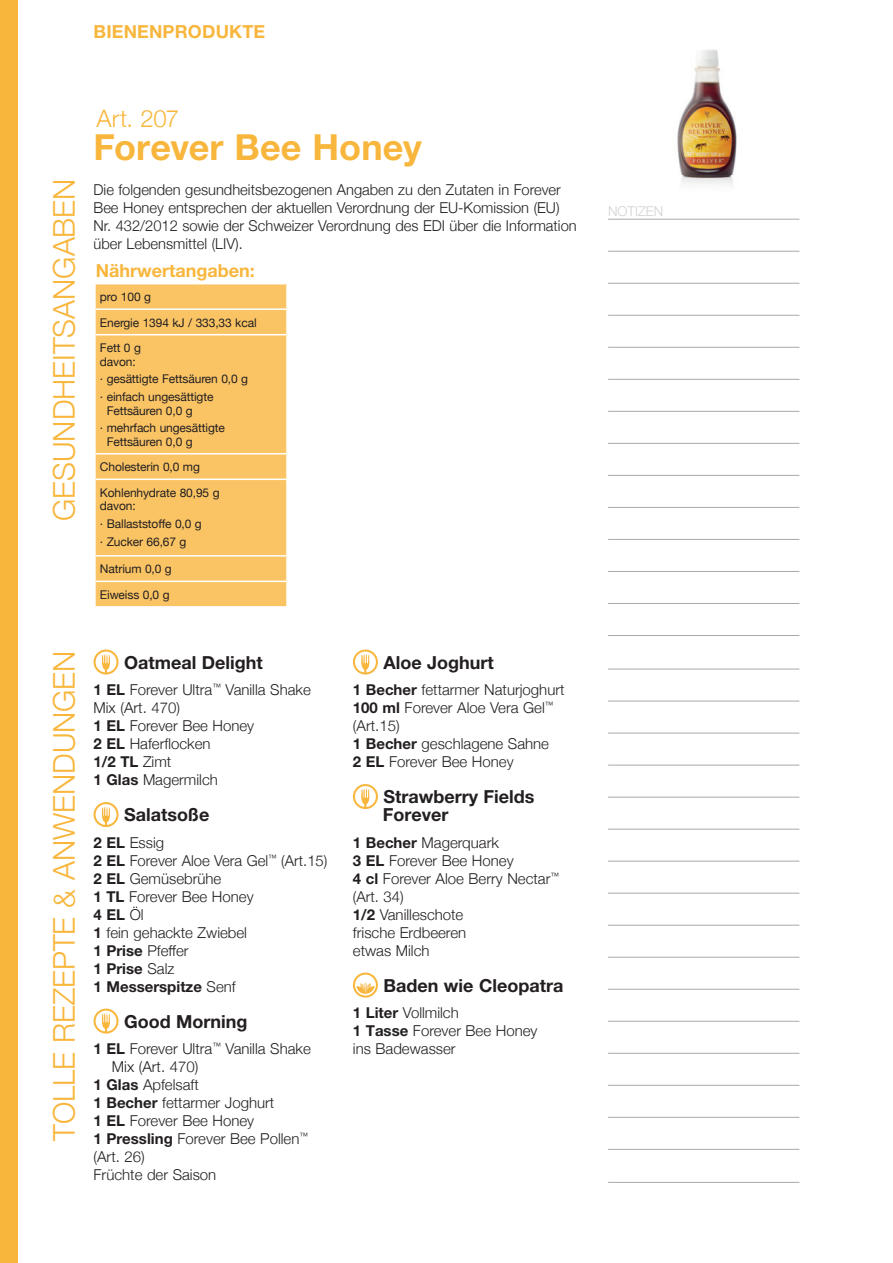
<style>
.page{position:relative;width:893px;height:1263px;background:#fff}
.page>*{position:absolute;margin:0;border:0;box-sizing:border-box;transform-origin:0 0}
.t1{font:700 36px "Helvetica Neue LT Pro";color:#f8b63c}
.t2{font:300 30px "Helvetica Neue";color:#f8b63c}
.t3{font:300 24px "Helvetica Neue";letter-spacing:-.005em;color:#f8b63c}
.t4{font:700 18px/18px "Helvetica Neue LT Pro";color:#231f20}
.t5{font:700 18px "Helvetica Neue LT Pro";color:#f8b63c}
.t6{font:300 15px/18px "Helvetica Neue";color:#231f20}
.t7{font:700 15px/18px "Helvetica Neue LT Pro";color:#231f20}
.t8{font:300 13.5px "Helvetica Neue";color:#d1d2d4}
.t9{font:12px/17.7px "Helvetica Neue";letter-spacing:-.01em;color:#231f20}
.s1{font-family:"Helvetica Neue LT Pro";font-weight:700}
.s2{font-family:"Helvetica Neue";font-weight:300}
</style>
<div class="page">
<hr style="left:608px;top:219px;width:191px;height:1px;background:#a8a9ad">
<hr style="left:608px;top:251px;width:191px;height:1px;background:#a8a9ad">
<hr style="left:608px;top:283px;width:191px;height:1px;background:#a8a9ad">
<hr style="left:608px;top:315px;width:191px;height:1px;background:#a8a9ad">
<hr style="left:608px;top:347px;width:191px;height:1px;background:#a8a9ad">
<hr style="left:608px;top:379px;width:191px;height:1px;background:#a8a9ad">
<hr style="left:608px;top:411px;width:191px;height:1px;background:#a8a9ad">
<hr style="left:608px;top:443px;width:191px;height:1px;background:#a8a9ad">
<hr style="left:608px;top:475px;width:191px;height:1px;background:#a8a9ad">
<hr style="left:608px;top:507px;width:191px;height:1px;background:#a8a9ad">
<hr style="left:608px;top:539px;width:191px;height:1px;background:#a8a9ad">
<hr style="left:608px;top:571px;width:191px;height:1px;background:#a8a9ad">
<hr style="left:608px;top:603px;width:191px;height:1px;background:#a8a9ad">
<hr style="left:608px;top:635px;width:191px;height:1px;background:#a8a9ad">
<hr style="left:608px;top:669px;width:191px;height:1px;background:#a8a9ad">
<hr style="left:608px;top:701px;width:191px;height:1px;background:#a8a9ad">
<hr style="left:608px;top:733px;width:191px;height:1px;background:#a8a9ad">
<hr style="left:608px;top:765px;width:191px;height:1px;background:#a8a9ad">
<hr style="left:608px;top:797px;width:191px;height:1px;background:#a8a9ad">
<hr style="left:608px;top:829px;width:191px;height:1px;background:#a8a9ad">
<hr style="left:608px;top:861px;width:191px;height:1px;background:#a8a9ad">
<hr style="left:608px;top:893px;width:191px;height:1px;background:#a8a9ad">
<hr style="left:608px;top:925px;width:191px;height:1px;background:#a8a9ad">
<hr style="left:608px;top:957px;width:191px;height:1px;background:#a8a9ad">
<hr style="left:608px;top:989px;width:191px;height:1px;background:#a8a9ad">
<hr style="left:608px;top:1021px;width:191px;height:1px;background:#a8a9ad">
<hr style="left:608px;top:1053px;width:191px;height:1px;background:#a8a9ad">
<hr style="left:608px;top:1085px;width:191px;height:1px;background:#a8a9ad">
<hr style="left:608px;top:1117px;width:191px;height:1px;background:#a8a9ad">
<hr style="left:608px;top:1149px;width:191px;height:1px;background:#a8a9ad">
<hr style="left:608px;top:1182px;width:191px;height:1px;background:#a8a9ad">
<div style="left:0;top:0;width:17px;height:1263px;background:#f8b63c"></div>
<img style="left:677px;top:49px;width:60px;height:127px">
<img style="left:681px;top:176px;width:52px;height:9px">
<div style="left:96px;top:284px;width:190px;height:322px;background:#fac465"></div>
<hr style="left:96px;top:308px;width:192px;height:2px;background:#fff">
<hr style="left:96px;top:334px;width:192px;height:1px;background:#fff">
<hr style="left:96px;top:453px;width:192px;height:1px;background:#fff">
<hr style="left:96px;top:478px;width:192px;height:2px;background:#fff">
<hr style="left:96px;top:555px;width:192px;height:2px;background:#fff">
<hr style="left:96px;top:581px;width:192px;height:1px;background:#fff">
<svg style="left:102px;top:655px;width:8px;height:16px"></svg>
<div style="left:94px;top:649px;width:25px;height:25px;border:2px solid #f8b63c;border-radius:50%"></div>
<svg style="left:102px;top:807px;width:8px;height:17px"></svg>
<div style="left:94px;top:802px;width:25px;height:25px;border:2px solid #f8b63c;border-radius:50%"></div>
<svg style="left:102px;top:1014px;width:8px;height:16px"></svg>
<div style="left:94px;top:1008px;width:25px;height:25px;border:2px solid #f8b63c;border-radius:50%"></div>
<svg style="left:361px;top:655px;width:8px;height:16px"></svg>
<div style="left:353px;top:649px;width:25px;height:25px;border:2px solid #f8b63c;border-radius:50%"></div>
<svg style="left:361px;top:789px;width:8px;height:17px"></svg>
<div style="left:353px;top:784px;width:25px;height:25px;border:2px solid #f8b63c;border-radius:50%"></div>
<div style="left:353px;top:972px;width:25px;height:25px;border:2px solid #f8b63c;border-radius:50%"></div>
<svg style="left:356px;top:982px;width:19px;height:12px"></svg>
<p class="t5" style="left:94px;top:21px;width:173px">BIENENPRODUKTE</p>
<h2 class="t2" style="left:40px;top:521px;width:344px;rotate:-90deg">GESUNDHEITSANGABEN</h2>
<h3 class="t3" style="left:97px;top:99px;width:84px">Art. 207</h3>
<h1 class="t1" style="left:94px;top:125px;width:330px">Forever Bee Honey</h1>
<p class="t6" style="left:94px;top:180px;width:485px">Die folgenden gesundheitsbezogenen Angaben zu den Zutaten in Forever Bee Honey entsprechen der aktuellen Verordnung der EU-Komission (EU)<br>Nr. 432/2012 sowie der Schweizer Verordnung des EDI über die Information über Lebensmittel (LIV).</p>
<p class="t5" style="left:96px;top:259px;width:161px">Nährwertangaben:</p>
<p class="t9" style="left:100px;top:285px;width:158px;line-height:25.5px">pro 100 g<br>Energie 1394 kJ / 333,33 kcal<br>Fett 0 g</p>
<p class="t9" style="left:100px;top:353px;width:150px">davon:<br>∙ gesättigte Fettsäuren 0,0 g ∙ einfach ungesättigte</p>
<p class="t9" style="left:100px;top:402px;width:126px;text-indent:7px">Fettsäuren 0,0 g<br>∙ mehrfach ungesättigte</p>
<p class="t9" style="left:100px;top:430px;width:121px;line-height:25.3px;text-indent:7px">Fettsäuren 0,0 g<br>Cholesterin 0,0 mg<br>Kohlenhydrate 80,95 g</p>
<p class="t9" style="left:100px;top:498px;width:103px">davon:<br>∙ Ballaststoffe 0,0 g ∙ Zucker 66,67 g</p>
<p class="t9" style="left:100px;top:557px;width:73px;line-height:25.5px">Natrium 0,0 g<br>Eiweiss 0,0 g</p>
<h2 class="t2" style="left:40px;top:1141px;width:492px;rotate:-90deg">TOLLE REZEPTE &amp; ANWENDUNGEN</h2>
<p class="t4" style="left:124px;top:653px;width:140px">Oatmeal Delight</p>
<p class="t6" style="left:94px;top:680px;width:219px"><span class="s1">1 EL</span> Forever Ultra<sup>™</sup> Vanilla Shake<br>Mix (Art. 470)<br><span class="s1">1 EL</span> Forever Bee Honey<br><span class="s1">2 EL</span> Haferflocken</p>
<p class="t7" style="left:94px;top:752px;width:79px">1/2 TL <span class="s2">Zimt</span></p>
<p class="t6" style="left:94px;top:770px;width:126px"><span class="s1">1 Glas</span> Magermilch</p>
<p class="t4" style="left:124px;top:805px;width:87px">Salatsoße</p>
<p class="t6" style="left:94px;top:832px;width:235px"><span class="s1">2 EL</span> Essig<br><span class="s1">2 EL</span> Forever Aloe Vera Gel<sup>™</sup> (Art.15)<br><span class="s1">2 EL</span> Gemüsebrühe<br><span class="s1">1 TL</span> Forever Bee Honey</p>
<p class="t7" style="left:94px;top:905px;width:52px">4 EL <span class="s2">Öl</span></p>
<p class="t6" style="left:94px;top:922px;width:155px"><span class="s1">1</span> fein gehackte Zwiebel<br><span class="s1">1 Prise</span> Pfeffer</p>
<p class="t7" style="left:94px;top:959px;width:144px">1 Prise <span class="s2">Salz<br></span>1 Messerspitze <span class="s2">Senf</span></p>
<p class="t4" style="left:124px;top:1012px;width:125px">Good Morning</p>
<p class="t6" style="left:94px;top:1039px;width:219px"><span class="s1">1 EL</span> Forever Ultra<sup>™</sup> Vanilla Shake</p>
<p class="t6" style="left:112px;top:1057px;width:88px">Mix (Art. 470)</p>
<p class="t6" style="left:94px;top:1075px;width:107px"><span class="s1">1 Glas</span> Apfelsaft</p>
<p class="t6" style="left:94px;top:1093px;width:182px"><span class="s1">1 Becher</span> fettarmer Joghurt</p>
<p class="t6" style="left:94px;top:1111px;width:162px"><span class="s1">1 EL</span> Forever Bee Honey</p>
<p class="t6" style="left:94px;top:1129px;width:216px"><span class="s1">1 Pressling</span> Forever Bee Pollen<sup>™</sup></p>
<p class="t6" style="left:94px;top:1147px;width:53px">(Art. 26)</p>
<p class="t6" style="left:94px;top:1165px;width:124px">Früchte der Saison</p>
<p class="t4" style="left:383px;top:653px;width:112px">Aloe Joghurt</p>
<p class="t6" style="left:353px;top:680px;width:213px"><span class="s1">1 Becher</span> fettarmer Naturjoghurt<br><span class="s1">100 ml</span> Forever Aloe Vera Gel<sup>™ </sup>(Art.15)<br><span class="s1">1 Becher</span> geschlagene Sahne<br><span class="s1">2 EL</span> Forever Bee Honey</p>
<p class="t4" style="left:383px;top:787px;width:153px">Strawberry Fields<br>Forever</p>
<p class="t6" style="left:353px;top:832px;width:208px"><span class="s1">1 Becher</span> Magerquark<br><span class="s1">3 EL</span> Forever Bee Honey<br><span class="s1">4 cl</span> Forever Aloe Berry Nectar<sup>™ </sup>(Art. 34)<br><span class="s1">1/2</span> Vanilleschote<br>frische Erdbeeren<br>etwas Milch</p>
<p class="t4" style="left:383px;top:976px;width:181px">Baden wie Cleopatra</p>
<p class="t6" style="left:353px;top:1003px;width:186px"><span class="s1">1 Liter</span> Vollmilch<br><span class="s1">1 Tasse</span> Forever Bee Honey ins Badewasser</p>
<p class="t8" style="left:608px;top:201px;width:57px">NOTIZEN</p>
</div>
